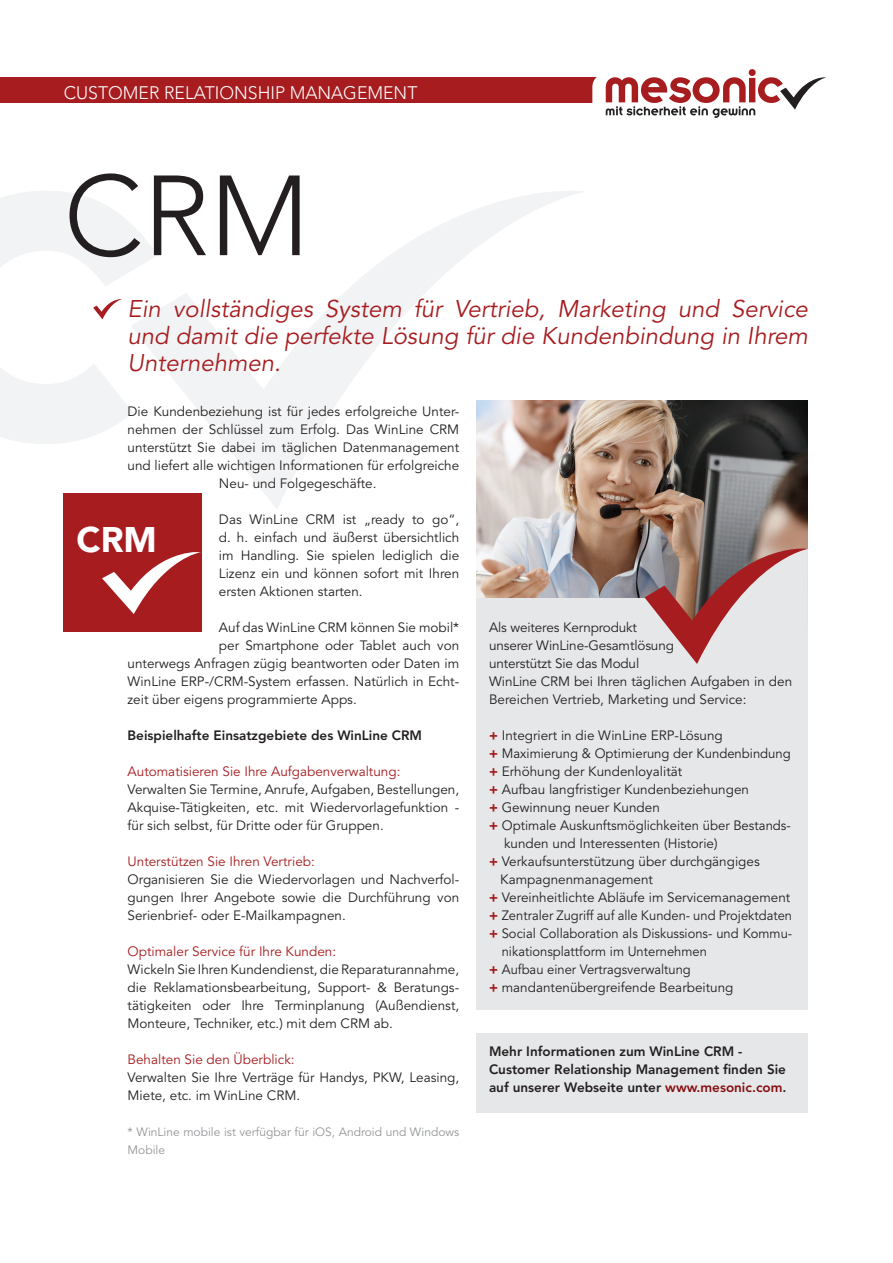
<style>
.page{position:relative;width:893px;height:1263px;background:#fff}
.page>*{position:absolute;margin:0;border:0;box-sizing:border-box;transform-origin:0 0}
.t1{font:300 112.5px "Avenir LT Pro";color:#231f20}
.t2{font:900 35.25px "Avenir LT Pro";color:#fff}
.t3{font:italic 24px/27px "Avenir LT Pro";color:#a61c1f;text-align:justify}
.t4{font:300 18px "Avenir LT Pro";color:#fff}
.t5{font:13.5px/18px "Avenir LT Pro";color:#231f20;text-align:justify}
.t6{font:13.5px/18px "Avenir LT Pro";color:#231f20;scale:.96 1}
.t7{font:800 13.5px/18px "Avenir LT Pro";color:#231f20}
.t8{font:13.5px "Avenir LT Pro";color:#a61c1f}
.t9{font:12px/18px "Avenir LT Pro";color:#939598}
.s1{font-weight:900;color:#a61c1f}
.s2{color:#850e11}
</style>
<div class="page">
<div style="left:0;top:77px;width:598px;height:26px;background:#a61c1f"></div>
<svg style="left:592px;top:69px;width:234px;height:49px"></svg>
<svg style="left:158px;top:191px;width:442px;height:318px"></svg>
<svg style="left:0;top:191px;width:158px;height:253px"></svg>
<div style="left:64px;top:493px;width:138px;height:139px;background:#a61c1f"></div>
<svg style="left:102px;top:552px;width:99px;height:62px"></svg>
<div style="left:476px;top:401px;width:332px;height:609px;background:#e6e7e9"></div>
<img style="left:476px;top:401px;width:331px;height:197px">
<svg style="left:644px;top:538px;width:164px;height:126px"></svg>
<div style="left:476px;top:1033px;width:332px;height:80px;background:#e6e7e9"></div>
<p class="t4" style="left:64px;top:82px;width:355px">CUSTOMER RELATIONSHIP MANAGEMENT</p>
<p class="t1" style="left:64px;top:150px;width:247px">CRM</p>
<p class="t3" style="left:128px;top:295px;width:682px">Ein vollständiges System für Vertrieb, Marketing und Service und damit die perfekte Lösung für die Kundenbindung in Ihrem Unternehmen.</p>
<p class="t5" style="left:128px;top:402px;width:333px">Die Kundenbeziehung ist für jedes erfolgreiche Unter-</p>
<p class="t5" style="left:128px;top:420px;width:333px">nehmen der Schlüssel zum Erfolg. Das WinLine CRM</p>
<p class="t5" style="left:128px;top:438px;width:333px">unterstützt Sie dabei im täglichen Datenmanagement</p>
<p class="t5" style="left:128px;top:456px;width:333px">und liefert alle wichtigen Informationen für erfolgreiche</p>
<p class="t5" style="left:219px;top:474px;width:159px">Neu- und Folgegeschäfte.</p>
<p class="t5" style="left:219px;top:510px;width:242px">Das WinLine CRM ist „ready to go“, d. h. einfach und äußerst übersichtlich im Handling. Sie spielen lediglich die Lizenz ein und können sofort mit Ihren ersten Aktionen starten.</p>
<p class="t5" style="left:219px;top:618px;width:242px">Auf das WinLine CRM können Sie mobil*</p>
<p class="t5" style="left:219px;top:636px;width:242px">per Smartphone oder Tablet auch von</p>
<p class="t5" style="left:128px;top:654px;width:333px">unterwegs Anfragen zügig beantworten oder Daten im</p>
<p class="t5" style="left:128px;top:672px;width:333px">WinLine ERP-/CRM-System erfassen. Natürlich in Echt-</p>
<p class="t5" style="left:128px;top:690px;width:231px">zeit über eigens programmierte Apps.</p>
<p class="t7" style="left:128px;top:726px;width:296px">Beispielhafte Einsatzgebiete des WinLine CRM</p>
<p class="t8" style="left:128px;top:763px;width:274px">Automatisieren Sie Ihre Aufgabenverwaltung:</p>
<p class="t5" style="left:128px;top:780px;width:333px">Verwalten Sie Termine, Anrufe, Aufgaben, Bestellungen, Akquise-Tätigkeiten, etc. mit Wiedervorlagefunktion - für sich selbst, für Dritte oder für Gruppen.</p>
<p class="t8" style="left:128px;top:853px;width:189px">Unterstützen Sie Ihren Vertrieb:</p>
<p class="t5" style="left:128px;top:870px;width:333px">Organisieren Sie die Wiedervorlagen und Nachverfol&shy;gungen Ihrer Angebote sowie die Durchführung von Serienbrief- oder E-Mailkampagnen.</p>
<p class="t8" style="left:128px;top:943px;width:210px">Optimaler Service für Ihre Kunden:</p>
<p class="t5" style="left:128px;top:960px;width:333px">Wickeln Sie Ihren Kundendienst, die Reparaturannahme, die Reklamationsbearbeitung, Support- &amp; Beratungs&shy;tätigkeiten oder Ihre Terminplanung (Außendienst, Monteure, Techniker, etc.) mit dem CRM ab.</p>
<p class="t8" style="left:128px;top:1051px;width:169px">Behalten Sie den Überblick:</p>
<p class="t5" style="left:128px;top:1068px;width:333px">Verwalten Sie Ihre Verträge für Handys, PKW, Leasing,<br>Miete, etc. im WinLine CRM.</p>
<p class="t9" style="left:128px;top:1123px;width:333px">* WinLine mobile ist verfügbar für iOS, Android und Windows<br>Mobile</p>
<p class="t2" style="left:77px;top:518px;width:82px">CRM</p>
<p class="t5" style="left:489px;top:618px;width:150px">Als weiteres Kernprodukt</p>
<p class="t5" style="left:489px;top:636px;width:186px">unserer WinLine-Gesamtlösung</p>
<p class="t5" style="left:489px;top:654px;width:152px">unterstützt Sie das Modul</p>
<p class="t5" style="left:489px;top:672px;width:305px">WinLine CRM bei Ihren täglichen Aufgaben in den<br>Bereichen Vertrieb, Marketing und Service:</p>
<p class="t5" style="left:489px;top:726px;width:235px"><span class="s1">+</span> Integriert in die WinLine ERP-Lösung</p>
<p class="t5" style="left:489px;top:744px;width:303px"><span class="s1">+</span> Maximierung &amp; Optimierung der Kundenbindung</p>
<p class="t5" style="left:489px;top:762px;width:195px"><span class="s1">+</span> Erhöhung der Kundenloyalität</p>
<p class="t5" style="left:489px;top:780px;width:262px"><span class="s1">+</span> Aufbau langfristiger Kundenbeziehungen</p>
<p class="t5" style="left:489px;top:798px;width:172px"><span class="s1">+</span> Gewinnung neuer Kunden</p>
<p class="t5" style="left:504px;top:816px;width:288px;text-indent:-15px"><span class="s1">+</span> Optimale Auskunftsmöglichkeiten über Bestands&shy;kunden und Interessenten (Historie)</p>
<p class="t5" style="left:500px;top:852px;width:261px;text-indent:-11px"><span class="s1">+</span> Verkaufsunterstützung über durchgängiges<br>Kampagnenmanagement</p>
<p class="t5" style="left:489px;top:888px;width:303px"><span class="s1">+</span> Vereinheitlichte Abläufe im Servicemanagement</p>
<p class="t6" style="left:489px;top:906px;width:317px"><span class="s1">+</span> Zentraler Zugriff auf alle Kunden- und Projektdaten</p>
<p class="t6" style="left:502px;top:924px;width:304px;text-indent:-13px"><span class="s1">+</span> Social Collaboration als Diskussions- und Kommu&shy;nikationsplattform im Unternehmen</p>
<p class="t6" style="left:489px;top:960px;width:212px"><span class="s1">+</span> Aufbau einer Vertragsverwaltung</p>
<p class="t5" style="left:489px;top:978px;width:246px"><span class="s1">+</span> mandantenübergreifende Bearbeitung</p>
<p class="t7" style="left:489px;top:1042px;width:299px">Mehr Informationen zum WinLine CRM -<br>Customer Relationship Management finden Sie auf unserer Webseite unter <span class="s2">www.mesonic.com</span>.</p>
</div>
